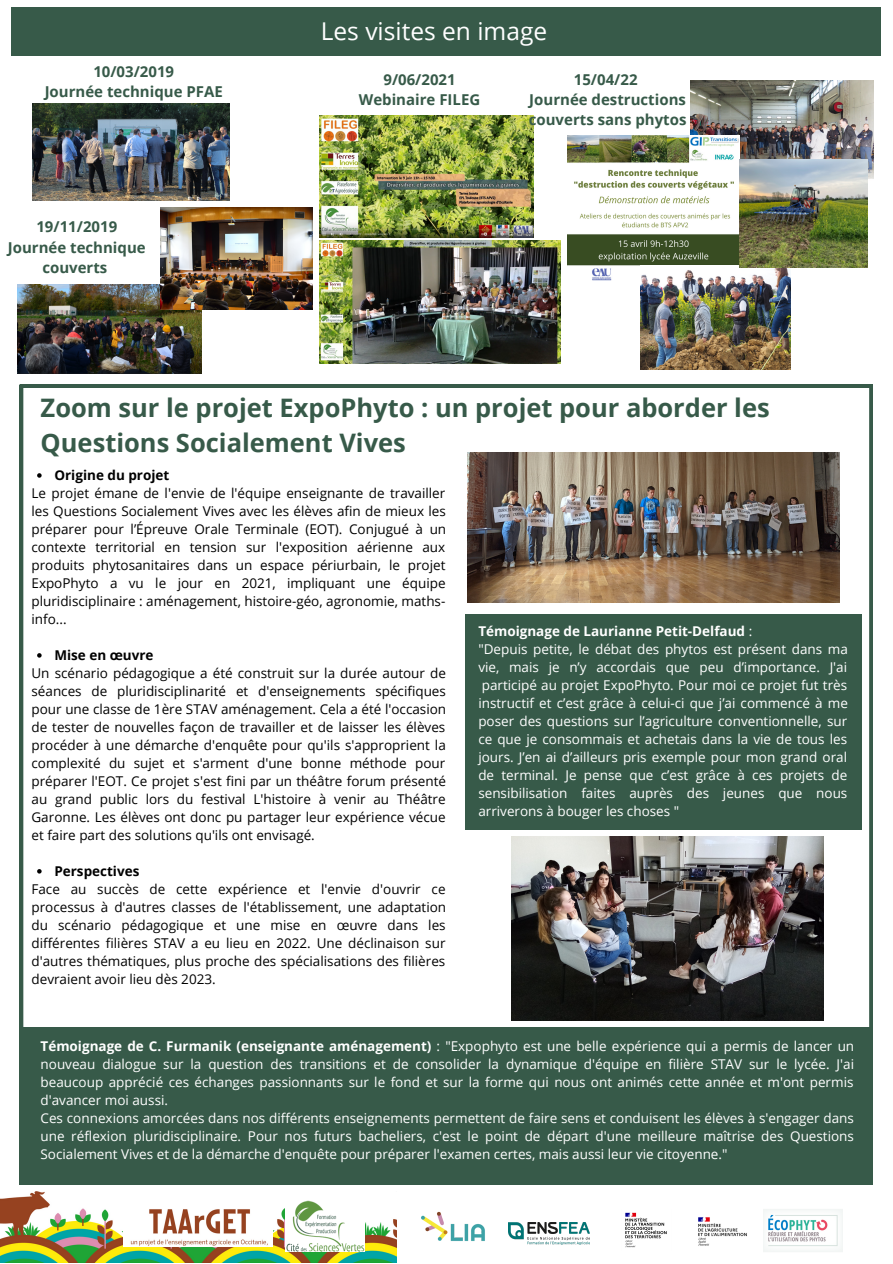
<style>
.page{position:relative;width:893px;height:1264px;background:#fff}
.page>*{position:absolute;margin:0;border:0;box-sizing:border-box;transform-origin:0 0}
.t1{font:700 25.5px/34.8px "Open Sans";color:#375a49}
.t2{font:24.45px "Open Sans";color:#fff}
.t3{font:700 15px/20.2px "Open Sans";color:#375a49;text-align:center}
.t4{font:13.5px/18px "Open Sans";color:#000;text-align:justify}
.t5{font:13.5px/18px "Open Sans";color:#fff;text-align:justify}
.t6{font:700 13.5px "Open Sans";color:#000}
.t7{font:700 13.5px "Open Sans";color:#fff}
.s1{font-weight:400}
.s2{font-weight:700}
</style>
<div class="page">
<img style="left:0;top:1191px;width:396px;height:71px">
<img style="left:124px;top:1206px;width:148px;height:40px">
<div style="left:285px;top:1184px;width:79px;height:67px;background:#fff"></div>
<img style="left:285px;top:1200px;width:80px;height:52px">
<img style="left:319px;top:241px;width:242px;height:122px">
<img style="left:319px;top:116px;width:215px;height:121px">
<svg style="left:20px;top:384px;width:852px;height:643px"></svg>
<img style="left:467px;top:453px;width:372px;height:149px">
<img style="left:511px;top:836px;width:312px;height:184px">
<div style="left:465px;top:614px;width:396px;height:216px;background:#375a49"></div>
<div style="left:20px;top:1027px;width:852px;height:157px;background:#375a49"></div>
<img style="left:690px;top:81px;width:182px;height:108px">
<img style="left:567px;top:135px;width:172px;height:145px">
<img style="left:640px;top:265px;width:150px;height:104px">
<img style="left:739px;top:159px;width:128px;height:108px">
<svg style="left:37px;top:473px;width:5px;height:4px"></svg>
<svg style="left:37px;top:653px;width:5px;height:4px"></svg>
<svg style="left:37px;top:869px;width:5px;height:4px"></svg>
<img style="left:17px;top:284px;width:185px;height:89px">
<img style="left:161px;top:208px;width:151px;height:101px">
<img style="left:32px;top:104px;width:197px;height:96px">
<div style="left:12px;top:7px;width:868px;height:49px;background:#375a49"></div>
<img style="left:508px;top:1222px;width:81px;height:22px">
<img style="left:625px;top:1212px;width:42px;height:36px">
<img style="left:698px;top:1217px;width:49px;height:29px">
<img style="left:421px;top:1211px;width:64px;height:30px">
<img style="left:763px;top:1209px;width:79px;height:43px">
<p class="t3" style="left:93px;top:61px;width:82px">10/03/2019</p>
<p class="t3" style="left:45px;top:81px;width:180px">Journée technique PFAE</p>
<p class="t3" style="left:36px;top:216px;width:82px">19/11/2019</p>
<p class="t3" style="left:8px;top:237px;width:139px">Journée technique couverts</p>
<p class="t2" style="left:321px;top:14px;width:228px">Les visites en image</p>
<p class="t3" style="left:359px;top:69px;width:123px">9/06/2021<br>Webinaire FILEG</p>
<p class="t3" style="left:573px;top:69px;width:65px">15/04/22</p>
<p class="t3" style="left:528px;top:89px;width:159px;text-align:left">Journée destructions couverts sans phytos</p>
<p class="t1" style="left:41px;top:389px;width:730px">Zoom sur le projet ExpoPhyto : un projet pour aborder les<br>Questions Socialement Vives</p>
<p class="t6" style="left:54px;top:465px;width:116px">Origine du projet</p>
<p class="t4" style="left:31px;top:483px;width:416px">Le projet émane de l'envie de l'équipe enseignante de travailler les Questions Socialement Vives avec les élèves afin de mieux les préparer pour l’Épreuve Orale Terminale (EOT). Conjugué à un contexte territorial en tension sur l'exposition aérienne aux produits phytosanitaires dans un espace périurbain, le projet ExpoPhyto a vu le jour en 2021, impliquant une équipe pluridisciplinaire : aménagement, histoire-géo, agronomie, maths&shy;info...</p>
<p class="t6" style="left:54px;top:645px;width:101px">Mise en œuvre</p>
<p class="t4" style="left:31px;top:663px;width:416px">Un scénario pédagogique a été construit sur la durée autour de séances de pluridisciplinarité et d'enseignements spécifiques pour une classe de 1ère STAV aménagement. Cela a été l'occasion de tester de nouvelles façon de travailler et de laisser les élèves procéder à une démarche d'enquête pour qu'ils s'approprient la complexité du sujet et s'arment d'une bonne méthode pour préparer l'EOT. Ce projet s'est fini par un théâtre forum présenté au grand public lors du festival L'histoire à venir au Théâtre Garonne. Les élèves ont donc pu partager leur expérience vécue et faire part des solutions qu'ils ont envisagé.</p>
<p class="t6" style="left:54px;top:861px;width:86px">Perspectives</p>
<p class="t4" style="left:31px;top:879px;width:416px">Face au succès de cette expérience et l'envie d'ouvrir ce processus à d'autres classes de l'établissement, une adaptation du scénario pédagogique et une mise en œuvre dans les différentes filières STAV a eu lieu en 2022. Une déclinaison sur d'autres thématiques, plus proche des spécialisations des filières devraient avoir lieu dès 2023.</p>
<p class="t7" style="left:478px;top:622px;width:275px">Témoignage de Laurianne Petit-Delfaud <span class="s1">:</span></p>
<p class="t5" style="left:478px;top:640px;width:371px">"Depuis petite, le débat des phytos est présent dans ma vie, mais je n’y accordais que peu d’importance. J'ai participé au projet ExpoPhyto. Pour moi ce projet fut très instructif et c’est grâce à celui-ci que j’ai commencé à me poser des questions sur l’agriculture conventionnelle, sur ce que je consommais et achetais dans la vie de tous les jours. J’en ai d’ailleurs pris exemple pour mon grand oral de terminal. Je pense que c’est grâce à ces projets de sensibilisation faites auprès des jeunes que nous arriverons à bouger les choses "</p>
<p class="t5" style="left:41px;top:1036px;width:815px"><span class="s2">Témoignage de C. Furmanik (enseignante aménagement)</span> : "Expophyto est une belle expérience qui a permis de lancer un nouveau dialogue sur la question des transitions et de consolider la dynamique d'équipe en filière STAV sur le lycée. J'ai beaucoup apprécié ces échanges passionnants sur le fond et sur la forme qui nous ont animés cette année et m'ont permis d'avancer moi aussi.</p>
<p class="t5" style="left:41px;top:1108px;width:814px">Ces connexions amorcées dans nos différents enseignements permettent de faire sens et conduisent les élèves à s'engager dans une réflexion pluridisciplinaire. Pour nos futurs bacheliers, c'est le point de départ d'une meilleure maîtrise des Questions Socialement Vives et de la démarche d'enquête pour préparer l'examen certes, mais aussi leur vie citoyenne."</p>
</div>
